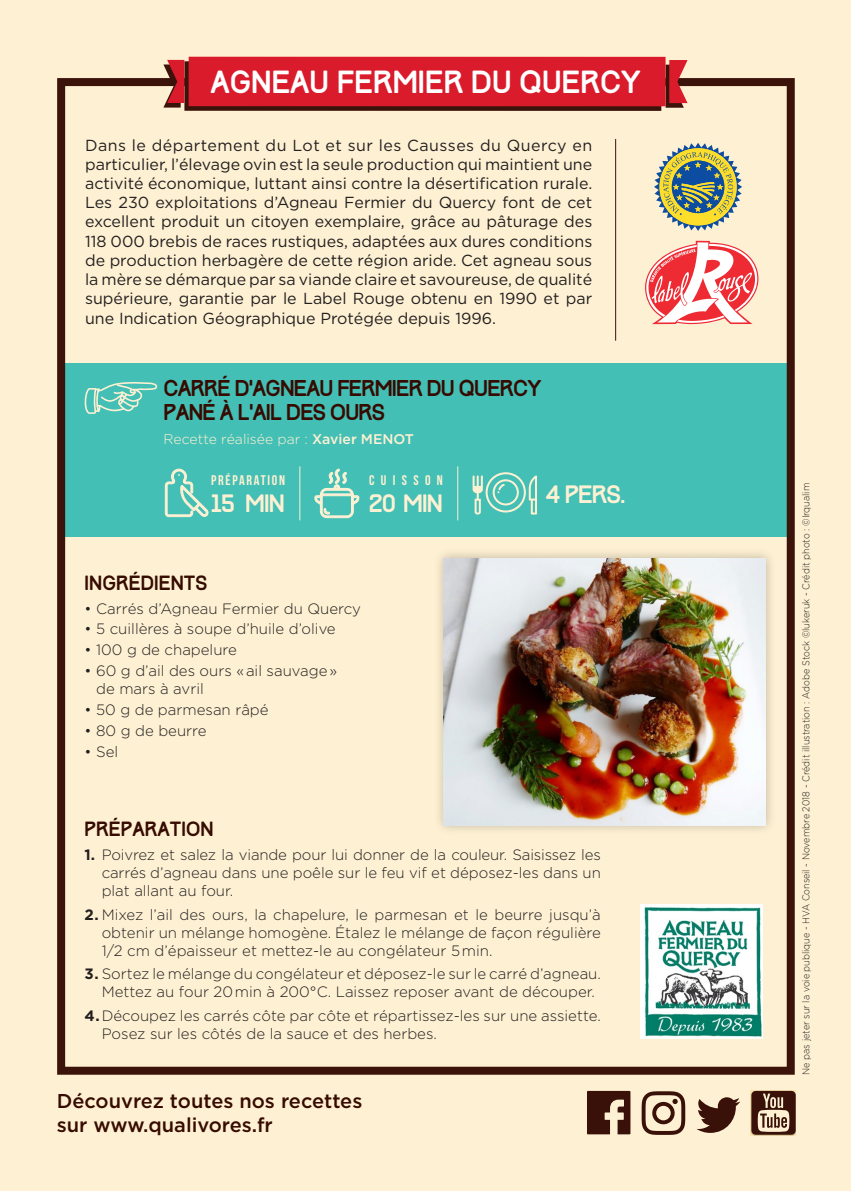
<style>
.page{position:relative;width:851px;height:1191px;background:#fff}
.page>*{position:absolute;margin:0;border:0;box-sizing:border-box;transform-origin:0 0}
.t1{font:28px "Track";color:#fff}
.t2{font:22px "Track";letter-spacing:-.04em;color:#fef1d3}
.t3{font:500 20px/24px "Gotham HTF";color:#360b01}
.t4{font:20px/24px "Track";letter-spacing:-.04em;color:#360b01}
.t5{font:18px "Track";color:#360b01}
.t6{font:16px/19.2px "Gotham HTF";color:#231f20;text-align:justify}
.t7{font:300 15px/18px "Gotham HTF";color:#231f20}
.t8{font:300 14px "Gotham HTF";color:#fef1d3}
.t9{font:14px "Bebas Neue";letter-spacing:.12em;color:#fef1d3}
.t10{font:14px "Bebas Neue";letter-spacing:.455em;color:#fef1d3}
.t11{font:300 10px "Gotham HTF";color:#231f20;scale:.9 1}
.s1{font-weight:500}
.s2{font-weight:700}
</style>
<div class="page">
<div style="left:0;top:0;width:850px;height:1191px;background:#fef1d3"></div>
<div style="left:433px;top:547px;width:343px;height:289px;background:#231f20;opacity:.3"></div>
<img style="left:444px;top:558px;width:321px;height:267px">
<div style="left:60px;top:363px;width:731px;height:173px;background:#43bfb5"></div>
<div style="left:57px;top:78px;width:737px;height:996px;border:8px solid #3b130a"></div>
<svg style="left:184px;top:61px;width:477px;height:50px;background:#4a1b12"></svg>
<svg style="left:163px;top:60px;width:21px;height:48px"></svg>
<div style="left:189px;top:57px;width:476px;height:49px;background:#da1b2b"></div>
<svg style="left:665px;top:60px;width:22px;height:48px"></svg>
<svg style="left:85px;top:382px;width:72px;height:32px"></svg>
<svg style="left:164px;top:468px;width:45px;height:49px"></svg>
<svg style="left:314px;top:468px;width:45px;height:50px"></svg>
<hr style="left:299px;top:466px;width:1px;height:54px;background:#fef1d3">
<hr style="left:457px;top:466px;width:1px;height:54px;background:#fef1d3">
<svg style="left:472px;top:472px;width:65px;height:42px"></svg>
<img style="left:640px;top:904px;width:122px;height:134px">
<hr style="left:615px;top:139px;width:1px;height:202px;background:#3b130a">
<svg style="left:645px;top:241px;width:113px;height:83px"></svg>
<svg style="left:654px;top:143px;width:88px;height:88px"></svg>
<svg style="left:697px;top:1097px;width:43px;height:35px"></svg>
<svg style="left:587px;top:1091px;width:43px;height:43px"></svg>
<img style="left:750px;top:1090px;width:45px;height:46px">
<div style="left:751px;top:1091px;width:44px;height:43px;background:#3b130a;border-radius:4px"></div>
<svg style="left:757px;top:1093px;width:32px;height:38px"></svg>
<svg style="left:641px;top:1091px;width:44px;height:43px"></svg>
<p class="t1" style="left:210px;top:65px;width:431px">AGNEAU FERMIER DU QUERCY</p>
<p class="t6" style="left:85px;top:135px;width:508px">Dans le département du Lot et sur les Causses du Quercy en particulier, l’élevage ovin est la seule production qui maintient une activité économique, luttant ainsi contre la désertification rurale.<br>Les 230 exploitations d’Agneau Fermier du Quercy font de cet excellent produit un citoyen exemplaire, grâce au pâturage des 118 000 brebis de races rustiques, adaptées aux dures conditions de production herbagère de cette région aride. Cet agneau sous la mère se démarque par sa viande claire et savoureuse, de qualité supérieure, garantie par le Label Rouge obtenu en 1990 et par une Indication Géographique Protégée depuis 1996.</p>
<p class="t4" style="left:164px;top:377px;width:379px">CARRÉ D’AGNEAU FERMIER DU QUERCY<br>PANÉ À L’AIL DES OURS</p>
<p class="t8" style="left:164px;top:431px;width:252px">Recette réalisée par : <span class="s1">Xavier MENOT</span></p>
<p class="t9" style="left:211px;top:473px;width:75px">PRÉPARATION</p>
<p class="t2" style="left:211px;top:489px;width:75px">15 MIN</p>
<p class="t10" style="left:369px;top:473px;width:75px">CUISSON</p>
<p class="t2" style="left:369px;top:489px;width:75px">20 MIN</p>
<p class="t2" style="left:546px;top:481px;width:81px">4 PERS.</p>
<p class="t5" style="left:85px;top:571px;width:124px">INGRÉDIENTS</p>
<p class="t7" style="left:85px;top:599px;width:278px">• Carrés d’Agneau Fermier du Quercy</p>
<p class="t7" style="left:85px;top:620px;width:252px">• 5 cuillères à soupe d’huile d’olive</p>
<p class="t7" style="left:85px;top:641px;width:154px">• 100 g de chapelure</p>
<p class="t7" style="left:96px;top:661px;width:242px;text-indent:-12px">• 60 g d’ail des ours «ail sauvage» de mars à avril</p>
<p class="t7" style="left:85px;top:700px;width:185px">• 50 g de parmesan râpé</p>
<p class="t7" style="left:85px;top:721px;width:123px">• 80 g de beurre</p>
<p class="t7" style="left:85px;top:742px;width:35px">• Sel</p>
<p class="t5" style="left:85px;top:817px;width:130px">PRÉPARATION</p>
<p class="t7" style="left:102px;top:845px;width:500px;text-align:justify;text-indent:-17px"><span class="s2">1.</span> Poivrez et salez la viande pour lui donner de la couleur. Saisissez les carrés d’agneau dans une poêle sur le feu vif et déposez-les dans un plat allant au four.</p>
<p class="t7" style="left:102px;top:905px;width:500px;text-align:justify;text-indent:-17px"><span class="s2">2.</span> Mixez l’ail des ours, la chapelure, le parmesan et le beurre jusqu’à obtenir un mélange homogène. Étalez le mélange de façon régulière 1/2 cm d’épaisseur et mettez-le au congélateur 5min.</p>
<p class="t7" style="left:102px;top:964px;width:500px;text-indent:-17px"><span class="s2">3.</span> Sortez le mélange du congélateur et déposez-le sur le carré d’agneau.<br>Mettez au four 20min à 200°C. Laissez reposer avant de découper.</p>
<p class="t7" style="left:102px;top:1006px;width:500px;text-indent:-17px"><span class="s2">4.</span>Découpez les carrés côte par côte et répartissez-les sur une assiette.<br>Posez sur les côtés de la sauce et des herbes.</p>
<p class="t3" style="left:57px;top:1088px;width:307px">Découvrez toutes nos recettes sur www.qualivores.fr</p>
<p class="t11" style="left:800px;top:1074px;width:659px;rotate:-90deg">Ne pas jeter sur la voie publique - HVA Conseil - Novembre 2018 - Crédit illustration : Adobe Stock ©lukeruk - Crédit photo : ©Irqualim</p>
</div>
